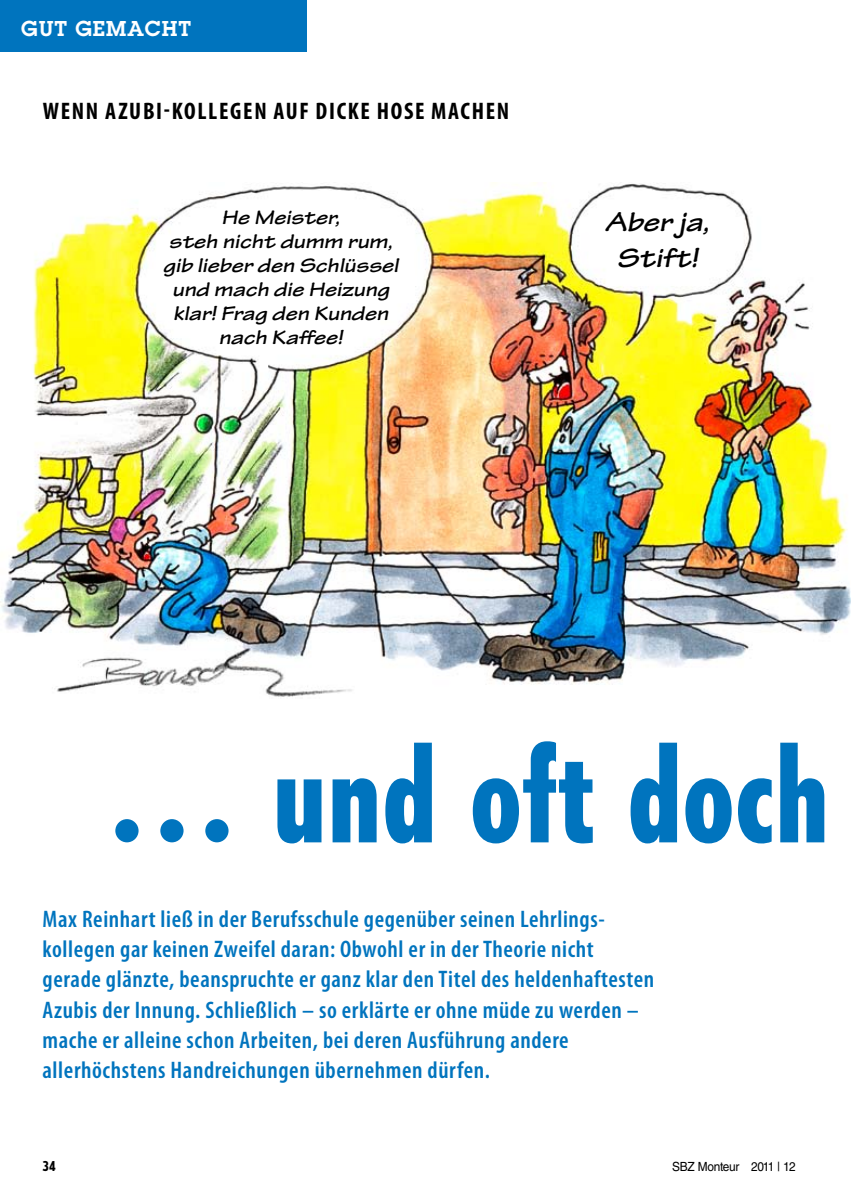
<style>
.page{position:relative;width:851px;height:1204px;background:#fff}
.page>*{position:absolute;margin:0;border:0;box-sizing:border-box;transform-origin:0 0}
.t1{font:800 condensed 135px "Tempo Std";color:#0074be}
.t2{font:italic 700 expanded 28.5px/36px "Tekton Pro";color:#000;text-align:center}
.t3{font:600 condensed 24px/30px "Myriad Pro";letter-spacing:.025em;color:#0074be}
.t4{font:700 condensed 24px "Myriad Pro";letter-spacing:.07em;color:#000}
.t5{font:italic 700 expanded 21px/24px "Tekton Pro";color:#000;text-align:center}
.t6{font:600 21px "Lubalin Graph Std";letter-spacing:.05em;color:#fff}
.t7{font:800 condensed 13.5px "Tempo Std";color:#000}
.t8{font:12.6px "Helvetica LT Std";letter-spacing:-.02em;color:#000;scale:.94 1}
</style>
<div class="page">
<img style="left:0;top:183px;width:850px;height:514px">
<div style="left:0;top:0;width:306px;height:51px;background:#0074be"></div>
<p class="t6" style="left:21px;top:15px;width:171px">GUT GEMACHT</p>
<p class="t4" style="left:43px;top:96px;width:468px">WENN AZUBI-KOLLEGEN AUF DICKE HOSE MACHEN</p>
<p class="t5" style="left:163px;top:205px;width:237px">He Meister,<br>steh nicht dumm rum, gib lieber den Schlüssel und mach die Heizung klar! Frag den Kunden nach Kaffee!</p>
<p class="t2" style="left:605px;top:204px;width:106px">Aber ja,<br>Stift!</p>
<h1 class="t1" style="left:104px;top:708px;width:726px">… und oft doch</h1>
<p class="t3" style="left:43px;top:904px;width:613px">Max Reinhart ließ in der Berufsschule gegenüber seinen Lehrlings&shy;kollegen gar keinen Zweifel daran: Obwohl er in der Theorie nicht gerade glänzte, beanspruchte er ganz klar den Titel des heldenhaftesten Azubis der Innung. Schließlich – so erklärte er ohne müde zu werden – mache er alleine schon Arbeiten, bei deren Ausführung andere allerhöchstens Handreichungen übernehmen dürfen.</p>
<p class="t7" style="left:43px;top:1157px;width:14px">34</p>
<p class="t8" style="left:672px;top:1158px;width:133px">SBZ Monteur 2011 | 12</p>
</div>
